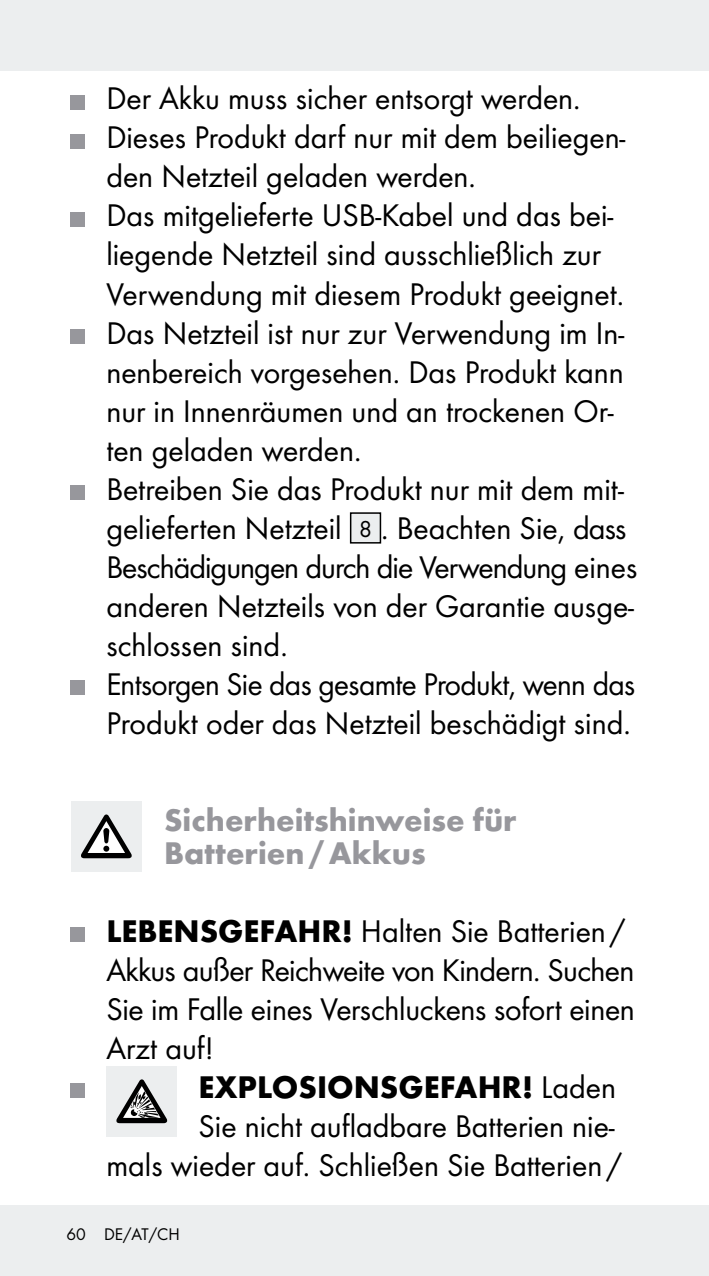
<style>
.page{position:relative;width:709px;height:1276px;background:#fff}
.page>*{position:absolute;margin:0;border:0;box-sizing:border-box;transform-origin:0 0}
.t1{font:32.5px/39px "Futura Boo";color:#000}
.t2{font:700 32.5px/32.5px "Futura";color:#97979c}
.t3{font:700 32.5px "Futura";color:#000}
.t4{font:17.5px "Futura Boo";color:#000}
.s1{font-size:24px}
.s2{font-family:"Futura";font-weight:700}
.s3{font-family:"Futura Boo";font-weight:400}
</style>
<div class="page">
<div style="left:0;top:1205px;width:709px;height:71px;background:#eceeef"></div>
<div style="left:0;top:0;width:709px;height:71px;background:#eceeef"></div>
<div style="left:71px;top:95px;width:14px;height:14px;background:#97979c"></div>
<div style="left:71px;top:134px;width:14px;height:14px;background:#97979c"></div>
<div style="left:71px;top:212px;width:14px;height:14px;background:#97979c"></div>
<div style="left:71px;top:329px;width:14px;height:14px;background:#97979c"></div>
<div style="left:71px;top:485px;width:14px;height:14px;background:#97979c"></div>
<div style="left:350px;top:513px;width:30px;height:30px;background:#eceeef"></div>
<div style="left:350px;top:512px;width:31px;height:31px;border:2px solid #000"></div>
<div style="left:71px;top:680px;width:14px;height:14px;background:#97979c"></div>
<div style="left:71px;top:801px;width:71px;height:71px;background:#eceeef"></div>
<svg style="left:81px;top:814px;width:51px;height:44px"></svg>
<div style="left:71px;top:927px;width:14px;height:14px;background:#97979c"></div>
<div style="left:71px;top:1083px;width:14px;height:14px;background:#97979c"></div>
<div style="left:106px;top:1066px;width:71px;height:70px;background:#eceeef"></div>
<svg style="left:116px;top:1079px;width:51px;height:44px"></svg>
<p class="t1" style="left:106px;top:79px;width:532px">Der Akku muss sicher entsorgt werden.<br>Dieses Produkt darf nur mit dem beiliegen&shy;den Netzteil geladen werden.<br>Das mitgelieferte USB-Kabel und das bei&shy;liegende Netzteil sind ausschließlich zur Verwendung mit diesem Produkt geeignet.<br>Das Netzteil ist nur zur Verwendung im In&shy;nenbereich vorgesehen. Das Produkt kann nur in Innenräumen und an trockenen Or&shy;ten geladen werden.<br>Betreiben Sie das Produkt nur mit dem mit&shy;gelieferten Netzteil <span class="s1">8</span> . Beachten Sie, dass Beschädigungen durch die Verwendung eines anderen Netzteils von der Garantie ausge&shy;schlossen sind.<br>Entsorgen Sie das gesamte Produkt, wenn das Produkt oder das Netzteil beschädigt sind.</p>
<p class="t2" style="left:164px;top:803px;width:354px">Sicherheitshinweise für<br>Batterien/Akkus</p>
<p class="t1" style="left:106px;top:911px;width:530px"><span class="s2">LEBENSGEFAHR!</span> Halten Sie Batterien / Akkus außer Reichweite von Kindern. Suchen Sie im Falle eines Verschluckens sofort einen Arzt auf!</p>
<p class="t3" style="left:198px;top:1066px;width:419px">EXPLOSIONSGEFAHR! <span class="s3">Laden</span></p>
<p class="t1" style="left:106px;top:1106px;width:517px;text-align:right">Sie nicht aufladbare Batterien nie-<br>mals wieder auf. Schließen Sie Batterien /</p>
<p class="t4" style="left:67px;top:1223px;width:115px">60 DE/AT/CH</p>
</div>
